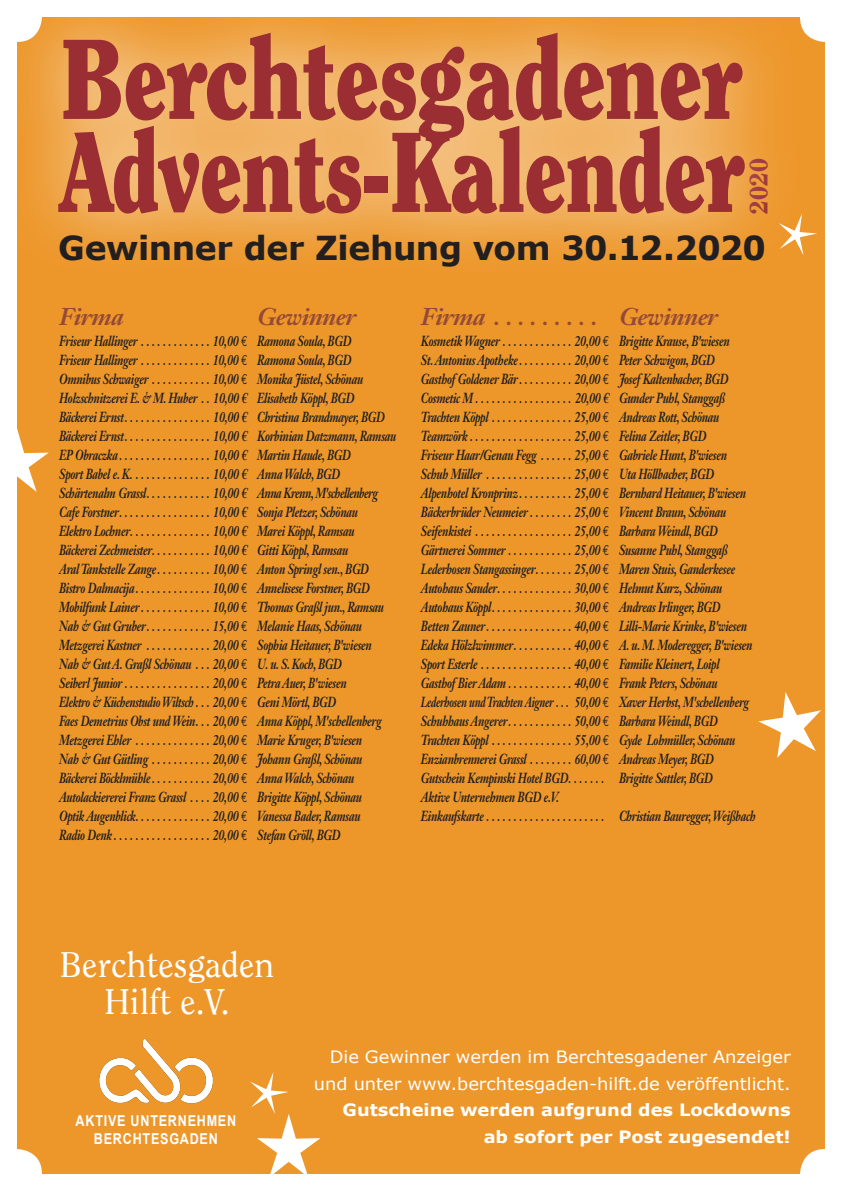
<style>
.page{position:relative;width:842px;height:1191px;background:#fff}
.page>*{position:absolute;margin:0;border:0;box-sizing:border-box;transform-origin:0 0}
.t1{font:35.3px "ITC Clearface";color:#fff}
.t2{font:700 33px "Verdana";letter-spacing:-.015em;color:#231f20}
.t3{font:800 24.9px "Clearface ITCBQ";color:#9a2e32}
.t4{font:italic 700 24px "Janson Text LT Std";letter-spacing:-.025em;color:#954a35}
.t5{font:17px/26.5px "Verdana";color:#fff;text-align:right;scale:1.05 1}
.t6{font:700 17px "Verdana";color:#fff;scale:1.05 1}
.t7{font:700 15px "Arial";letter-spacing:.06em;color:#fff;scale:.84 1}
.t8{font:italic 700 14.4px "Janson Text LT Std";letter-spacing:-.025em;color:#231f20;scale:.75 1}
.t9{font:italic 700 14.4px "Janson Text LT Std";letter-spacing:-.025em;color:#231f20;scale:.7 1}
.t10{font:italic 700 14.4px "Janson Text LT Std";letter-spacing:-.05em;color:#231f20;scale:.75 1}
.t11{font:italic 700 14.4px "Janson Text LT Std";letter-spacing:-.025em;color:#231f20;scale:.72 1}
.s1{font-family:"Euro Mono";font-weight:400;font-style:normal}
.s2{font-weight:700}
</style>
<div class="page">
<div style="left:17px;top:17px;width:808px;height:1157px;background:#ed972b;border-radius:25px"></div>
<div style="left:0;top:0;width:805px;height:278px;background:#fff;opacity:.75"></div>
<svg style="left:58px;top:33px;width:687px;height:180px;background:#cb794c"></svg>
<svg style="left:779px;top:213px;width:38px;height:42px"></svg>
<svg style="left:250px;top:1072px;width:71px;height:102px"></svg>
<svg style="left:17px;top:428px;width:32px;height:64px"></svg>
<svg style="left:758px;top:692px;width:63px;height:66px"></svg>
<img style="left:99px;top:1038px;width:114px;height:66px">
<p class="t3" style="left:744px;top:213px;width:57px;rotate:-90deg">2020</p>
<p class="t2" style="left:58px;top:226px;width:709px">Gewinner der Ziehung vom 30.12.2020</p>
<p class="t4" style="left:59px;top:301px;width:66px">Firma</p>
<p class="t4" style="left:257px;top:301px;width:100px">Gewinner</p>
<p class="t8" style="left:59px;top:332px;width:391px">Friseur Hallinger . . . . . . . . . . . . 10,00 <span class="s1">E</span> Ramona Soula, BGD</p>
<p class="t8" style="left:59px;top:351px;width:391px">Friseur Hallinger . . . . . . . . . . . . 10,00 <span class="s1">E</span> Ramona Soula, BGD</p>
<p class="t8" style="left:59px;top:370px;width:407px">Omnibus Schwaiger . . . . . . . . . . . 10,00 <span class="s1">E</span> Monika Jüstel, Schönau</p>
<p class="t8" style="left:59px;top:389px;width:395px">Holzschnitzerei E. &amp; M. Huber . . 10,00 € Elisabeth Köppl, BGD</p>
<p class="t8" style="left:59px;top:408px;width:436px">Bäckerei Ernst . . . . . . . . . . . . . . . . 10,00 € Christina Brandmayer, BGD</p>
<p class="t8" style="left:59px;top:427px;width:451px">Bäckerei Ernst . . . . . . . . . . . . . . . . 10,00 € Korbinian Datzmann, Ramsau</p>
<p class="t8" style="left:59px;top:446px;width:391px">EP Obraczka . . . . . . . . . . . . . . . . . 10,00 € Martin Haude, BGD</p>
<p class="t8" style="left:59px;top:465px;width:376px">Sport Babel e. K. . . . . . . . . . . . . . . 10,00 € Anna Walch, BGD</p>
<p class="t10" style="left:59px;top:484px;width:427px">Schärtenalm Grassl . . . . . . . . . . . . 10,00 € Anna Krenn, M'schellenberg</p>
<p class="t8" style="left:59px;top:503px;width:400px">Cafe Forstner . . . . . . . . . . . . . . . . . 10,00 € Sonja Pletzer, Schönau</p>
<p class="t8" style="left:59px;top:522px;width:395px">Elektro Lochner . . . . . . . . . . . . . . 10,00 € Marei Köppl, Ramsau</p>
<p class="t8" style="left:59px;top:541px;width:387px">Bäckerei Zechmeister . . . . . . . . . . . 10,00 € Gitti Köppl, Ramsau</p>
<p class="t8" style="left:59px;top:560px;width:415px">Aral Tankstelle Zange . . . . . . . . . . 10,00 <span class="s1">E</span> Anton Springl sen., BGD</p>
<p class="t8" style="left:59px;top:579px;width:416px">Bistro Dalmacija . . . . . . . . . . . . . . 10,00 <span class="s1">E</span> Annelisese Forstner, BGD</p>
<p class="t8" style="left:59px;top:598px;width:435px">Mobilfunk Lainer . . . . . . . . . . . . 10,00 <span class="s1">E</span> Thomas Graßl jun., Ramsau</p>
<p class="t8" style="left:59px;top:617px;width:405px">Nah &amp; Gut Gruber . . . . . . . . . . . 15,00 <span class="s1">E</span> Melanie Haas, Schönau</p>
<p class="t8" style="left:59px;top:636px;width:418px">Metzgerei Kastner . . . . . . . . . . . 20,00 <span class="s1">E</span> Sophia Heitauer, B'wiesen</p>
<p class="t8" style="left:59px;top:655px;width:379px">Nah &amp; Gut A. Graßl Schönau . . 20,00 <span class="s1">E</span> U. u. S. Koch, BGD</p>
<p class="t8" style="left:59px;top:674px;width:385px">Seiberl Junior . . . . . . . . . . . . . . . 20,00 <span class="s1">E</span> Petra Auer, B'wiesen</p>
<p class="t11" style="left:59px;top:693px;width:386px">Elektro &amp; Küchenstudio Wiltsch . . 20,00 <span class="s1">E</span> Geni Mörtl, BGD</p>
<p class="t8" style="left:59px;top:712px;width:431px">Faes Demetrius Obst und Wein . . 20,00 <span class="s1">E</span> Anna Köppl, M'schellenberg</p>
<p class="t8" style="left:59px;top:731px;width:406px">Metzgerei Ehler . . . . . . . . . . . . . 20,00 <span class="s1">E</span> Marie Kruger, B'wiesen</p>
<p class="t8" style="left:59px;top:750px;width:406px">Nah &amp; Gut Gütling . . . . . . . . . . 20,00 <span class="s1">E</span> Johann Graßl, Schönau</p>
<p class="t8" style="left:59px;top:769px;width:395px">Bäckerei Böcklmühle . . . . . . . . . . . 20,00 <span class="s1">E</span> Anna Walch, Schönau</p>
<p class="t8" style="left:59px;top:788px;width:405px">Autolackiererei Franz Grassl . . . 20,00 <span class="s1">E</span> Brigitte Köppl, Schönau</p>
<p class="t8" style="left:59px;top:807px;width:403px">Optik Augenblick . . . . . . . . . . . . . 20,00 <span class="s1">E</span> Vanessa Bader, Ramsau</p>
<p class="t8" style="left:59px;top:826px;width:376px">Radio Denk . . . . . . . . . . . . . . . . . 20,00 <span class="s1">E</span> Stefan Gröll, BGD</p>
<p class="t4" style="left:421px;top:301px;width:298px">Firma . . . . . . . . . Gewinner</p>
<p class="t8" style="left:421px;top:332px;width:413px">Kosmetik Wagner . . . . . . . . . . . . 20,00 <span class="s1">E</span> Brigitte Krause, B'wiesen</p>
<p class="t8" style="left:421px;top:351px;width:393px">St. Antonius Apotheke . . . . . . . . . 20,00 <span class="s1">E</span> Peter Schwigon, BGD</p>
<p class="t8" style="left:421px;top:370px;width:412px">Gasthof Goldener Bär . . . . . . . . . 20,00 <span class="s1">E</span> Josef Kaltenbacher, BGD</p>
<p class="t8" style="left:421px;top:389px;width:407px">Cosmetic M . . . . . . . . . . . . . . . . . 20,00 € Gunder Puhl, Stanggaß</p>
<p class="t8" style="left:421px;top:408px;width:399px">Trachten Köppl . . . . . . . . . . . . . . 25,00 <span class="s1">E</span> Andreas Rott, Schönau</p>
<p class="t8" style="left:421px;top:427px;width:382px">Teamwörk . . . . . . . . . . . . . . . . . . 25,00 <span class="s1">E</span> Felina Zeitler, BGD</p>
<p class="t8" style="left:421px;top:446px;width:410px">Friseur Haar/Genau Fegg . . . . . 25,00 <span class="s1">E</span> Gabriele Hunt, B'wiesen</p>
<p class="t8" style="left:421px;top:465px;width:392px">Schuh Müller . . . . . . . . . . . . . . . 25,00 <span class="s1">E</span> Uta Höllbacher, BGD</p>
<p class="t8" style="left:421px;top:484px;width:435px">Alpenhotel Kronprinz . . . . . . . . . 25,00 <span class="s1">E</span> Bernhard Heitauer, B'wiesen</p>
<p class="t8" style="left:421px;top:503px;width:409px">Bäckerbrüder Neumeier . . . . . . . . 25,00 <span class="s1">E</span> Vincent Braun, Schönau</p>
<p class="t8" style="left:421px;top:522px;width:397px">Seifenkistei . . . . . . . . . . . . . . . . . 25,00 <span class="s1">E</span> Barbara Weindl, BGD</p>
<p class="t8" style="left:421px;top:541px;width:411px">Gärtnerei Sommer . . . . . . . . . . . 25,00 <span class="s1">E</span> Susanne Puhl, Stanggaß</p>
<p class="t8" style="left:421px;top:560px;width:421px">Lederhosen Stangassinger . . . . . . 25,00 <span class="s1">E</span> Maren Stuis, Ganderkesee</p>
<p class="t8" style="left:421px;top:579px;width:403px">Autohaus Sauder . . . . . . . . . . . . . . 30,00 <span class="s1">€</span> Helmut Kurz, Schönau</p>
<p class="t8" style="left:421px;top:598px;width:401px">Autohaus Köppl . . . . . . . . . . . . . . . 30,00 <span class="s1">€</span> Andreas Irlinger, BGD</p>
<p class="t8" style="left:421px;top:617px;width:436px">Betten Zauner . . . . . . . . . . . . . . . . 40,00 <span class="s1">€</span> Lilli-Marie Krinke, B'wiesen</p>
<p class="t8" style="left:421px;top:636px;width:444px">Edeka Hölzlwimmer . . . . . . . . . . 40,00 <span class="s1">E</span> A. u. M. Moderegger, B'wiesen</p>
<p class="t8" style="left:421px;top:655px;width:400px">Sport Esterle . . . . . . . . . . . . . . . . 40,00 <span class="s1">E</span> Familie Kleinert, Loipl</p>
<p class="t8" style="left:421px;top:674px;width:397px">Gasthof Bier Adam . . . . . . . . . . . 40,00 <span class="s1">E</span> Frank Peters, Schönau</p>
<p class="t9" style="left:421px;top:693px;width:470px">Lederhosen und Trachten Aigner . . . 50,00 <span class="s1">E</span> Xaver Herbst, M'schellenberg</p>
<p class="t8" style="left:421px;top:712px;width:397px">Schuhhaus Angerer . . . . . . . . . . . 50,00 <span class="s1">E</span> Barbara Weindl, BGD</p>
<p class="t8" style="left:421px;top:731px;width:421px">Trachten Köppl . . . . . . . . . . . . . . 55,00 <span class="s1">E</span> Gyde Lohmüller, Schönau</p>
<p class="t8" style="left:421px;top:750px;width:392px">Enzianbrennerei Grassl . . . . . . . 60,00 <span class="s1">E</span> Andreas Meyer, BGD</p>
<p class="t8" style="left:421px;top:769px;width:391px">Gutschein Kempinski Hotel BGD . . . . . . . Brigitte Sattler, BGD</p>
<p class="t8" style="left:421px;top:788px;width:185px">Aktive Unternehmen BGD e.V.</p>
<p class="t8" style="left:421px;top:807px;width:448px">Einkaufskarte . . . . . . . . . . . . . . . . . . . . . . Christian Bauregger, Weißbach</p>
<p class="t1" style="left:60px;top:944px;width:215px">Berchtesgaden</p>
<p class="t1" style="left:104px;top:981px;width:127px">Hilft e.V.</p>
<p class="t7" style="left:76px;top:1111px;width:193px">AKTIVE UNTERNEHMEN</p>
<p class="t7" style="left:94px;top:1129px;width:149px">BERCHTESGADEN</p>
<p class="t5" style="left:314px;top:1043px;width:456px">Die Gewinner werden im Berchtesgadener Anzeiger und unter www.berchtesgaden-hilft.de veröffentlicht.<br><span class="s2">Gutscheine werden aufgrund des Lockdowns</span></p>
<p class="t6" style="left:484px;top:1125px;width:294px">ab sofort per Post zugesendet!</p>
</div>
